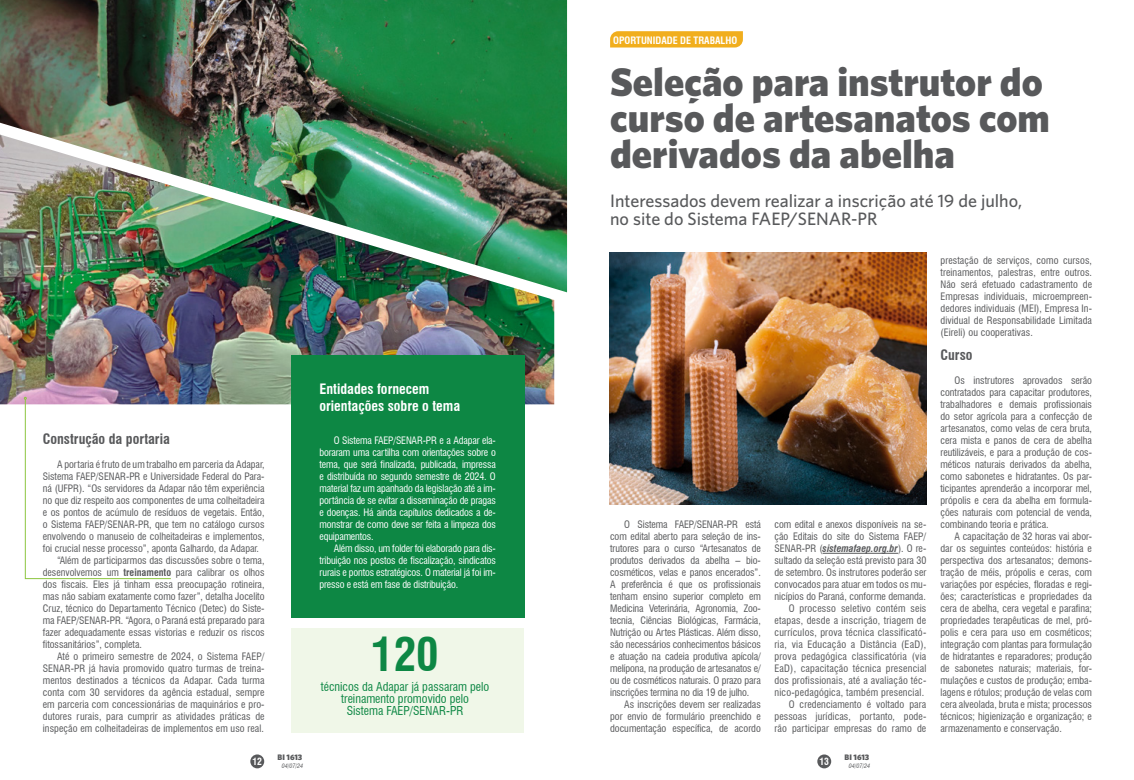
<style>
.page{position:relative;width:1134px;height:780px;background:#fff}
.page>*{position:absolute;margin:0;border:0;box-sizing:border-box;transform-origin:0 0}
.t1{font:700 condensed 45px "Swiss 721 BT";color:#0d8744}
.t2{font:900 40px/36px "Whitney HTF";color:#58595b}
.t3{font:500 18px/18px "Whitney HTF";color:#58595b}
.t4{font:700 condensed 14px/16.8px "Swiss 721 BT";color:#fff}
.t5{font:700 condensed 14px "Swiss 721 BT";color:#58595b}
.t6{font:condensed 12px/12px "Swiss 721 BT";color:#0d8744;text-align:center}
.t7{font:condensed 10px/12px "Swiss 721 BT";color:#58595b;text-align:justify}
.t8{font:condensed 10px/12px "Swiss 721 BT";letter-spacing:-.015em;color:#fff;text-align:justify}
.t9{font:700 condensed 10px "Swiss 721 BT";color:#fff}
.t10{font:700 condensed 9.6px "Swiss 721 BT";color:#fff}
.t11{font:900 8px "Whitney HTF";color:#58595b}
.t12{font:italic condensed 6px "Swiss 721 BT";color:#58595b}
.s1{font-weight:700}
.s2{font-weight:700;font-style:italic}
</style>
<div class="page">
<div style="left:250px;top:754px;width:14px;height:14px;background:#58595b;border-radius:50%"></div>
<div style="left:817px;top:754px;width:14px;height:14px;background:#58595b;border-radius:50%"></div>
<div style="left:291px;top:628px;width:233px;height:104px;background:#f0f7e8"></div>
<img style="left:0;top:0;width:567px;height:292px">
<img style="left:0;top:134px;width:554px;height:270px">
<div style="left:291px;top:355px;width:233px;height:262px;background:#0d8744"></div>
<svg style="left:24px;top:397px;width:147px;height:182px"></svg>
<svg style="left:610px;top:31px;width:133px;height:16px;background:#f1b022"></svg>
<hr style="left:823px;top:553px;width:75px;height:1px;background:#58595b">
<img style="left:609px;top:252px;width:317px;height:252px">
<h3 class="t5" style="left:43px;top:431px;width:129px">Construção da portaria</h3>
<p class="t7" style="left:57px;top:458px;width:209px">A portaria é fruto de um trabalho em parceria da Adapar,</p>
<p class="t7" style="left:43px;top:470px;width:223px">Sistema FAEP/SENAR-PR e Universidade Federal do Para-</p>
<p class="t7" style="left:43px;top:482px;width:223px">ná (UFPR). “Os servidores da Adapar não têm experiência</p>
<p class="t7" style="left:43px;top:494px;width:223px">no que diz respeito aos componentes de uma colheitadeira</p>
<p class="t7" style="left:43px;top:506px;width:223px">e os pontos de acúmulo de resíduos de vegetais. Então,</p>
<p class="t7" style="left:43px;top:518px;width:223px">o Sistema FAEP/SENAR-PR, que tem no catálogo cursos</p>
<p class="t7" style="left:43px;top:530px;width:223px">envolvendo o manuseio de colheitadeiras e implementos,</p>
<p class="t7" style="left:43px;top:542px;width:218px">foi crucial nesse processo”, aponta Galhardo, da Adapar.</p>
<p class="t7" style="left:57px;top:554px;width:209px">“Além de participarmos das discussões sobre o tema,</p>
<p class="t7" style="left:43px;top:566px;width:223px">desenvolvemos um <span class="s1">treinamento</span> para calibrar os olhos</p>
<p class="t7" style="left:43px;top:578px;width:223px">dos fiscais. Eles já tinham essa preocupação rotineira,</p>
<p class="t7" style="left:43px;top:590px;width:223px">mas não sabiam exatamente como fazer”, detalha Jocelito</p>
<p class="t7" style="left:43px;top:602px;width:223px">Cruz, técnico do Departamento Técnico (Detec) do Siste-</p>
<p class="t7" style="left:43px;top:614px;width:223px">ma FAEP/SENAR-PR. “Agora, o Paraná está preparado para</p>
<p class="t7" style="left:43px;top:626px;width:223px">fazer adequadamente essas vistorias e reduzir os riscos</p>
<p class="t7" style="left:43px;top:638px;width:101px">fitossanitários”, completa.</p>
<p class="t7" style="left:57px;top:650px;width:209px">Até o primeiro semestre de 2024, o Sistema FAEP/</p>
<p class="t7" style="left:43px;top:662px;width:223px">SENAR-PR já havia promovido quatro turmas de treina-</p>
<p class="t7" style="left:43px;top:674px;width:223px">mentos destinados a técnicos da Adapar. Cada turma</p>
<p class="t7" style="left:43px;top:686px;width:223px">conta com 30 servidores da agência estadual, sempre</p>
<p class="t7" style="left:43px;top:698px;width:223px">em parceria com concessionárias de maquinários e pro-</p>
<p class="t7" style="left:43px;top:710px;width:223px">dutores rurais, para cumprir as atividades práticas de</p>
<p class="t7" style="left:43px;top:722px;width:223px">inspeção em colheitadeiras de implementos em uso real.</p>
<p class="t10" style="left:252px;top:755px;width:11px">12</p>
<p class="t11" style="left:278px;top:752px;width:26px">BI 1613</p>
<p class="t12" style="left:282px;top:762px;width:23px">04/07/24</p>
<h3 class="t4" style="left:319px;top:380px;width:142px">Entidades fornecem orientações sobre o tema</h3>
<p class="t8" style="left:319px;top:434px;width:178px;text-indent:14px">O Sistema FAEP/SENAR-PR e a Adapar ela&shy;boraram uma cartilha com orientações sobre o tema, que será finalizada, publicada, impressa e distribuída no segundo semestre de 2024. O material faz um apanhado da legislação até a im&shy;portância de se evitar a disseminação de pragas e doenças. Há ainda capítulos dedicados a de&shy;monstrar de como deve ser feita a limpeza dos equipamentos.</p>
<p class="t8" style="left:319px;top:542px;width:178px;text-indent:14px">Além disso, um folder foi elaborado para dis&shy;tribuição nos postos de fiscalização, sindicatos rurais e pontos estratégicos. O material já foi im&shy;presso e está em fase de distribuição.</p>
<h1 class="t1" style="left:371px;top:627px;width:69px">120</h1>
<p class="t6" style="left:321px;top:681px;width:170px">técnicos da Adapar já passaram pelo treinamento promovido pelo<br>Sistema FAEP/SENAR-PR</p>
<p class="t9" style="left:613px;top:34px;width:126px">OPORTUNIDADE DE TRABALHO</p>
<h2 class="t2" style="left:610px;top:63px;width:441px">Seleção para instrutor do curso de artesanatos com derivados da abelha</h2>
<h3 class="t3" style="left:610px;top:191px;width:413px">Interessados devem realizar a inscrição até 19 de julho, no site do Sistema FAEP/SENAR-PR</h3>
<p class="t7" style="left:610px;top:518px;width:152px;text-indent:14px">O Sistema FAEP/SENAR-PR está com edital aberto para seleção de ins&shy;trutores para o curso “Artesanatos de produtos derivados da abelha – bio&shy;cosméticos, velas e panos encerados”.<br>A preferência é que os profissionais tenham ensino superior completo em Medicina Veterinária, Agronomia, Zoo&shy;tecnia, Ciências Biológicas, Farmácia, Nutrição ou Artes Plásticas. Além disso, são necessários conhecimentos básicos e atuação na cadeia produtiva apícola/ melípona, na produção de artesanatos e/ ou de cosméticos naturais. O prazo para inscrições termina no dia 19 de julho.</p>
<p class="t7" style="left:610px;top:698px;width:152px;text-indent:14px">As inscrições devem ser realizadas por envio de formulário preenchido e documentação específica, de acordo</p>
<p class="t7" style="left:774px;top:518px;width:153px;text-align:right">com edital e anexos disponíveis na se&shy;ção Editais do site do Sistema FAEP/ SENAR-PR (<span class="s2">sistemafaep.org.br</span>). O re&shy;sultado da seleção está previsto para 30 de setembro. Os instrutores poderão ser convocados para atuar em todos os mu&shy;nicípios do Paraná, conforme demanda.<br>O processo seletivo contém seis etapas, desde a inscrição, triagem de currículos, prova técnica classificató&shy;ria, via Educação a Distância (EaD), prova pedagógica classificatória (via EaD), capacitação técnica presencial dos profissionais, até a avaliação téc&shy;nico-pedagógica, também presencial.<br>O credenciamento é voltado para pessoas jurídicas, portanto, pode&shy;rão participar empresas do ramo de</p>
<p class="t10" style="left:819px;top:755px;width:11px">13</p>
<p class="t11" style="left:844px;top:752px;width:26px">BI 1613</p>
<p class="t12" style="left:849px;top:762px;width:23px">04/07/24</p>
<p class="t7" style="left:940px;top:254px;width:153px">prestação de serviços, como cursos, treinamentos, palestras, entre outros.<br>Não será efetuado cadastramento de Empresas individuais, microempreen&shy;dedores individuais (MEI), Empresa In&shy;dividual de Responsabilidade Limitada (Eireli) ou cooperativas.</p>
<h3 class="t5" style="left:940px;top:347px;width:34px">Curso</h3>
<p class="t7" style="left:940px;top:374px;width:153px;text-indent:14px">Os instrutores aprovados serão contratados para capacitar produtores, trabalhadores e demais profissionais do setor agrícola para a confecção de artesanatos, como velas de cera bruta, cera mista e panos de cera de abelha reutilizáveis, e para a produção de cos&shy;méticos naturais derivados da abelha, como sabonetes e hidratantes. Os par&shy;ticipantes aprenderão a incorporar mel, própolis e cera da abelha em formula&shy;ções naturais com potencial de venda, combinando teoria e prática.</p>
<p class="t7" style="left:940px;top:530px;width:153px;text-indent:14px">A capacitação de 32 horas vai abor&shy;dar os seguintes conteúdos: história e perspectiva dos artesanatos; demons&shy;tração de méis, própolis e ceras, com variações por espécies, floradas e regi&shy;ões; características e propriedades da cera de abelha, cera vegetal e parafina; propriedades terapêuticas de mel, pró&shy;polis e cera para uso em cosméticos; integração com plantas para formulação de hidratantes e reparadores; produção de sabonetes naturais; materiais, for&shy;mulações e custos de produção; emba&shy;lagens e rótulos; produção de velas com cera alveolada, bruta e mista; processos técnicos; higienização e organização; e armazenamento e conservação.</p>
</div>
